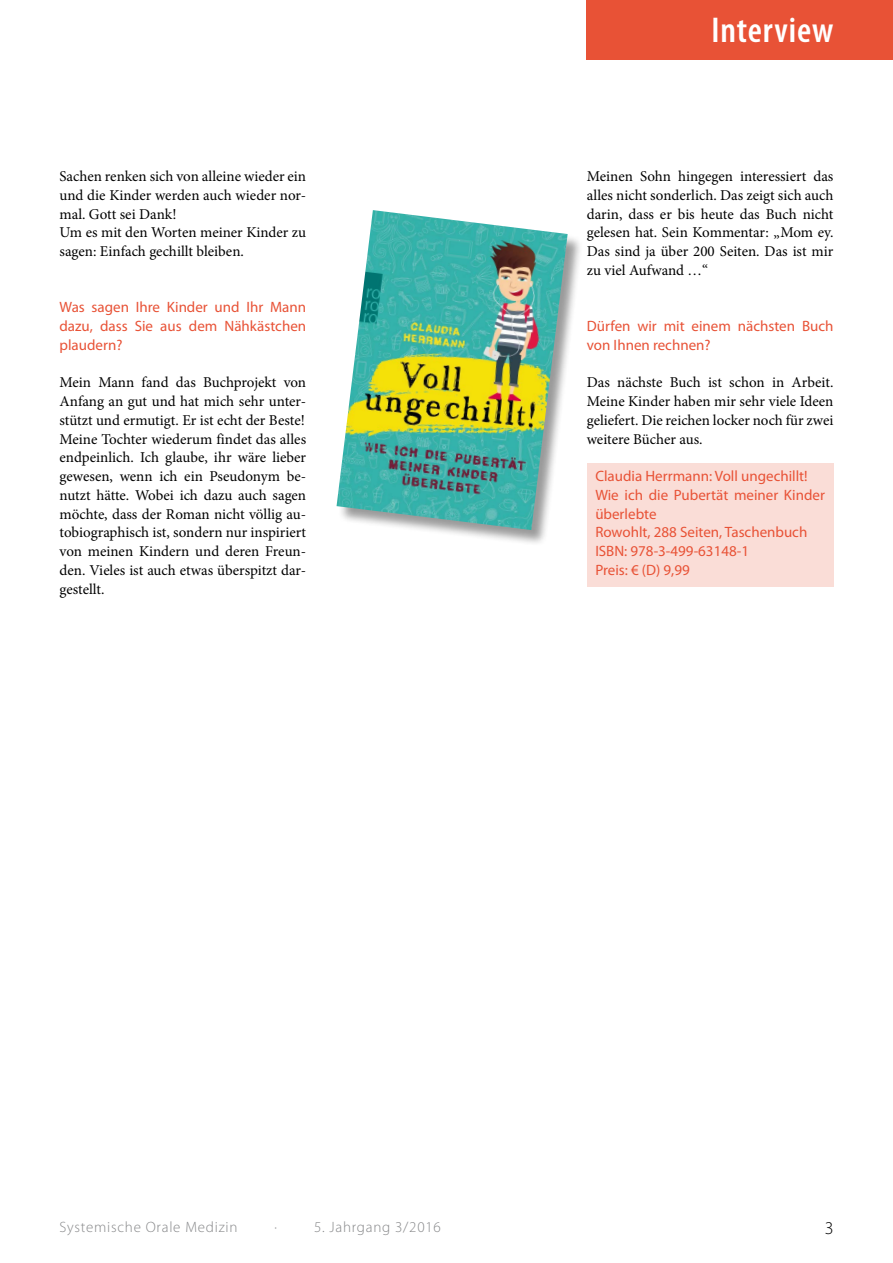
<style>
.page{position:relative;width:893px;height:1263px;background:#fff}
.page>*{position:absolute;margin:0;border:0;box-sizing:border-box;transform-origin:0 0}
.t1{font:600 condensed 36px "Myriad Pro";letter-spacing:.025em;color:#fff}
.t2{font:300 18px "Myriad Pro";color:#000}
.t3{font:15px/18.8px "Minion Pro";color:#000;text-align:justify}
.t4{font:15px/18.8px "Myriad Pro";color:#e85236}
.t5{font:300 15px "Myriad Pro";letter-spacing:.05em;color:#87888a}
</style>
<div class="page">
<div style="left:587px;top:463px;width:246px;height:124px;background:#faddd7"></div>
<div style="left:587px;top:0;width:306px;height:60px;background:#e85236"></div>
<div style="left:337px;top:211px;width:247px;height:336px;background:#000;opacity:.4"></div>
<img style="left:337px;top:210px;width:231px;height:320px">
<p class="t3" style="left:60px;top:167px;width:248px;text-align:left">Sachen renken sich von alleine wieder ein und die Kinder werden auch wieder nor&shy;mal. Gott sei Dank!<br>Um es mit den Worten meiner Kinder zu sagen: Einfach gechillt bleiben.</p>
<p class="t4" style="left:60px;top:298px;width:248px;text-align:justify">Was sagen Ihre Kinder und Ihr Mann dazu, dass Sie aus dem Nähkästchen plaudern?</p>
<p class="t3" style="left:60px;top:373px;width:248px">Mein Mann fand das Buchprojekt von Anfang an gut und hat mich sehr unter&shy;stützt und ermutigt. Er ist echt der Beste!<br>Meine Tochter wiederum findet das alles endpeinlich. Ich glaube, ihr wäre lieber gewesen, wenn ich ein Pseudonym be&shy;nutzt hätte. Wobei ich dazu auch sagen möchte, dass der Roman nicht völlig au&shy;tobiographisch ist, sondern nur inspiriert von meinen Kindern und deren Freun&shy;den. Vieles ist auch etwas überspitzt dar&shy;gestellt.</p>
<h1 class="t1" style="left:711px;top:10px;width:123px">Interview</h1>
<p class="t3" style="left:587px;top:167px;width:248px">Meinen Sohn hingegen interessiert das alles nicht sonderlich. Das zeigt sich auch darin, dass er bis heute das Buch nicht gelesen hat. Sein Kommentar: „Mom ey.<br>Das sind ja über 200 Seiten. Das ist mir zu viel Aufwand …“</p>
<p class="t4" style="left:587px;top:316px;width:248px">Dürfen wir mit einem nächsten Buch von Ihnen rechnen?</p>
<p class="t3" style="left:587px;top:373px;width:248px">Das nächste Buch ist schon in Arbeit.<br>Meine Kinder haben mir sehr viele Ideen geliefert. Die reichen locker noch für zwei weitere Bücher aus.</p>
<p class="t4" style="left:595px;top:466px;width:231px">Claudia Herrmann: Voll ungechillt!<br>Wie ich die Pubertät meiner Kinder überlebte<br>Rowohlt, 288 Seiten, Taschenbuch<br>ISBN: 978-3-499-63148-1<br>Preis: € (D) 9,99</p>
<p class="t5" style="left:60px;top:1218px;width:179px">Systemische Orale Medizin</p>
<p class="t5" style="left:274px;top:1218px;width:4px">·</p>
<p class="t5" style="left:314px;top:1218px;width:128px">5. Jahrgang 3/2016</p>
<p class="t2" style="left:825px;top:1218px;width:10px">3</p>
</div>
